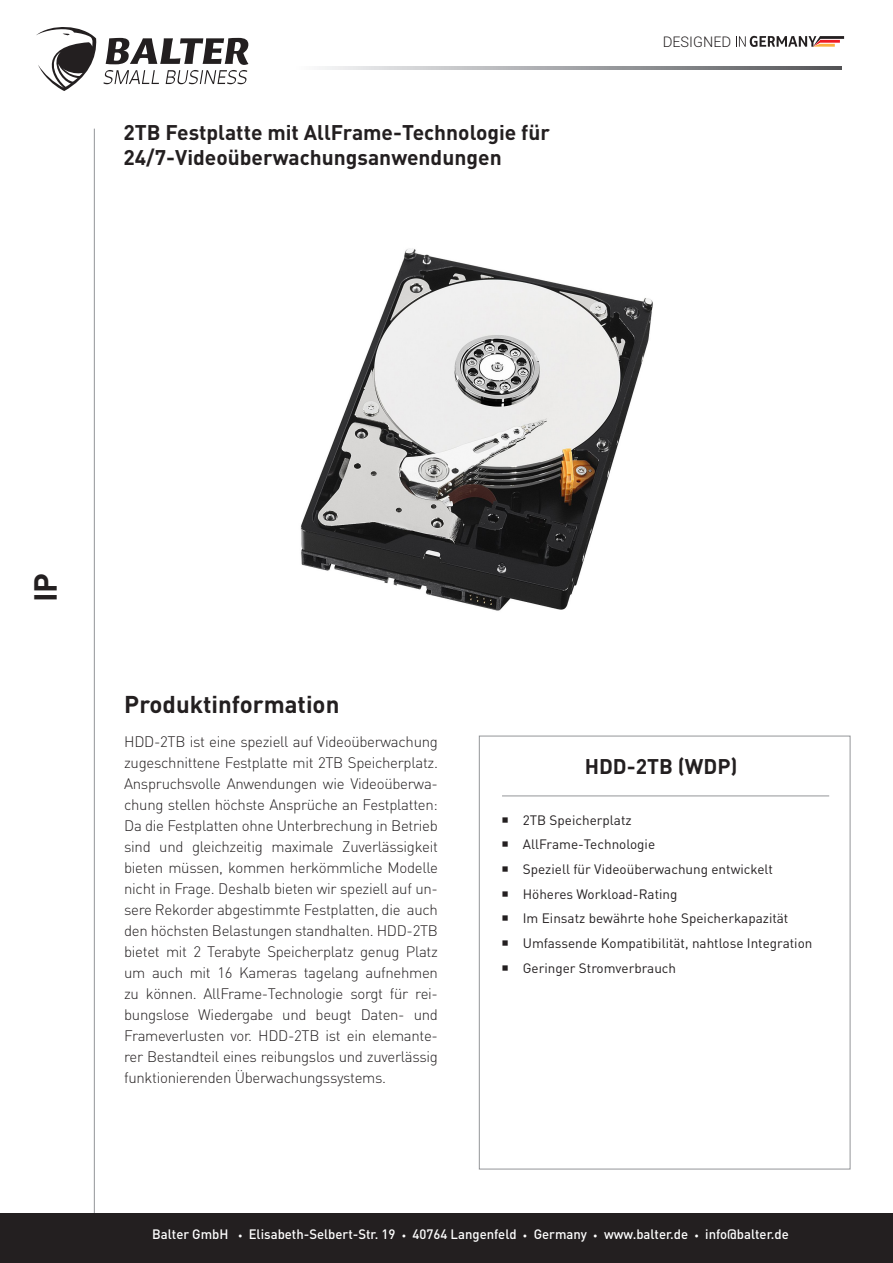
<style>
.page{position:relative;width:893px;height:1263px;background:#fff}
.page>*{position:absolute;margin:0;border:0;box-sizing:border-box;transform-origin:0 0}
.t1{font:700 31.5px "DIN Pro";color:#231f20}
.Überschrift_Securita{font:700 24px "DIN Pro";color:#231f20}
.Überschrift_Securita-2{font:700 21px "DIN Pro";color:#231f20}
.Fließtext_Securitas{font:300 15px/21px "DIN Pro";letter-spacing:-.02em;color:#231f20;text-align:justify}
.t2{font:300 14.55px "Roboto";color:#231f20}
.t3{font:13.5px "DIN Pro";color:#231f20}
.t4{font:500 13.5px "DIN Pro";color:#fff}
.s1{font-size:9px}
</style>
<div class="page">
<hr style="left:94px;top:129px;width:1px;height:1105px;background:#939598">
<svg style="left:36px;top:27px;width:61px;height:64px"></svg>
<svg style="left:103px;top:38px;width:145px;height:46px"></svg>
<svg style="left:736px;top:36px;width:108px;height:11px"></svg>
<svg style="left:322px;top:67px;width:519px;height:3px;background:#a1a3a5"></svg>
<div style="left:0;top:1213px;width:893px;height:50px;background:#231f20"></div>
<hr style="left:502px;top:795px;width:327px;height:1px;background:#939598">
<img style="left:300px;top:248px;width:353px;height:363px">
<p class="Überschrift_Securita-2" style="left:124px;top:118px;width:428px">2TB Festplatte mit AllFrame-Technologie für</p>
<p class="Überschrift_Securita-2" style="left:124px;top:143px;width:380px">24/7-Videoüberwachungsanwendungen</p>
<p class="t2" style="left:663px;top:32px;width:70px">DESIGNED</p>
<h1 class="t1" style="left:24px;top:602px;width:31px;rotate:-90deg">IP</h1>
<p class="Überschrift_Securita" style="left:124px;top:688px;width:217px">Produktinformation</p>
<p class="Fließtext_Securitas" style="left:124px;top:731px;width:315px">HDD-2TB ist eine speziell auf Videoüberwachung zugeschnittene Festplatte mit 2TB Speicherplatz.<br>Anspruchsvolle Anwendungen wie Videoüberwa&shy;chung stellen höchste Ansprüche an Festplatten:<br>Da die Festplatten ohne Unterbrechung in Betrieb sind und gleichzeitig maximale Zuverlässigkeit bieten müssen, kommen herkömmliche Modelle nicht in Frage. Deshalb bieten wir speziell auf un&shy;sere Rekorder abgestimmte Festplatten, die auch den höchsten Belastungen standhalten. HDD-2TB bietet mit 2 Terabyte Speicherplatz genug Platz um auch mit 16 Kameras tagelang aufnehmen zu können. AllFrame-Technologie sorgt für rei&shy;bungslose Wiedergabe und beugt Daten- und Frameverlusten vor. HDD-2TB ist ein elemante&shy;rer Bestandteil eines reibungslos und zuverlässig funktionierenden Überwachungssystems.</p>
<p class="Überschrift_Securita-2" style="left:585px;top:752px;width:154px">HDD-2TB (WDP)</p>
<p class="t3" style="left:523px;top:810px;width:110px">2TB Speicherplatz</p>
<p class="t3" style="left:523px;top:835px;width:134px">AllFrame-Technologie</p>
<p class="t3" style="left:523px;top:860px;width:252px">Speziell für Videoüberwachung entwickelt</p>
<p class="t3" style="left:523px;top:884px;width:156px">Höheres Workload-Rating</p>
<p class="t3" style="left:523px;top:909px;width:267px">Im Einsatz bewährte hohe Speicherkapazität</p>
<p class="t3" style="left:523px;top:934px;width:291px">Umfassende Kompatibilität, nahtlose Integration</p>
<p class="t3" style="left:523px;top:959px;width:155px">Geringer Stromverbrauch</p>
<p class="t4" style="left:152px;top:1225px;width:638px">Balter GmbH <span class="s1">•</span> Elisabeth-Selbert-Str. 19 <span class="s1">•</span> 40764 Langenfeld <span class="s1">•</span> Germany <span class="s1">•</span> www.balter.de <span class="s1">•</span> info@balter.de</p>
</div>
